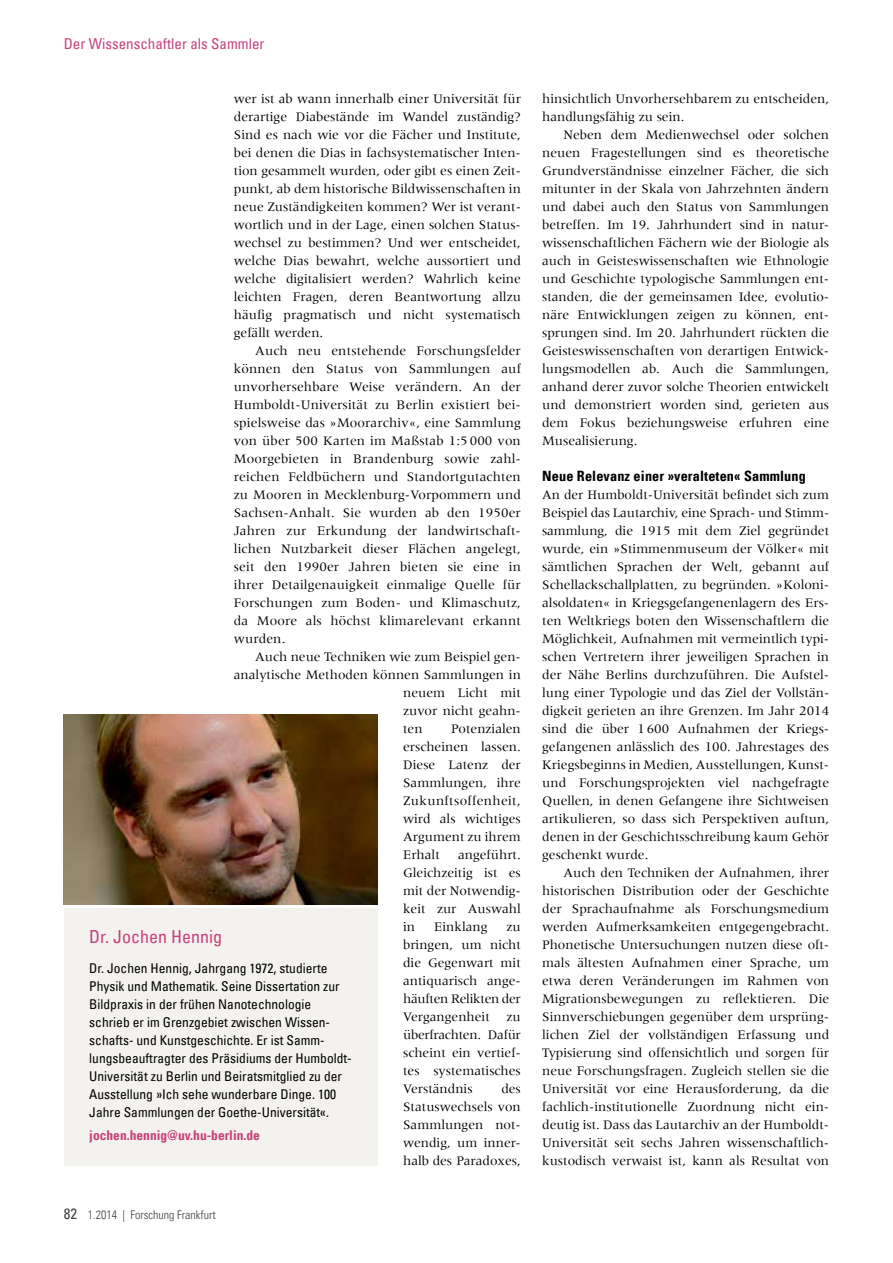
<style>
.page{position:relative;width:893px;height:1263px;background:#fff}
.page>*{position:absolute;margin:0;border:0;box-sizing:border-box;transform-origin:0 0}
.t1{font:condensed 18px "Univers Com 57";color:#c6417d}
.t2{font:condensed 15px "Univers Com 57";color:#c6417d}
.t3{font:14.25px "Univers Com 67 Bold Cond";letter-spacing:.01em;color:#000}
.t4{font:13.5px/18px "Meridien";color:#000;text-align:justify}
.t5{font:condensed 13.5px/18px "Univers Com 57";color:#000}
.t6{font:13.5px "Univers Com 67 Bold Cond";color:#c6417d}
.t7{font:12px "Univers Com 47 Light Cond";color:#414042}
.s1{font-family:"Univers Com 57";font-stretch:condensed;font-size:15px}
</style>
<div class="page">
<div style="left:64px;top:908px;width:314px;height:257px;background:#f4f2ef"></div>
<img style="left:64px;top:714px;width:314px;height:190px">
<p class="t2" style="left:64px;top:34px;width:202px">Der Wissenschaftler als Sammler</p>
<p class="t4" style="left:234px;top:90px;width:289px">wer ist ab wann innerhalb einer Universität für derartige Diabestände im Wandel zuständig?<br>Sind es nach wie vor die Fächer und Institute, bei denen die Dias in fachsystematischer Inten&shy;tion gesammelt wurden, oder gibt es einen Zeit&shy;punkt, ab dem historische Bildwissenschaften in neue Zuständigkeiten kommen? Wer ist verant&shy;wortlich und in der Lage, einen solchen Status&shy;wechsel zu bestimmen? Und wer entscheidet, welche Dias bewahrt, welche aussortiert und welche digitalisiert werden? Wahrlich keine leichten Fragen, deren Beantwortung allzu -häufig pragmatisch und nicht systematisch gefällt werden.</p>
<p class="t4" style="left:234px;top:342px;width:289px;text-align:left;text-indent:21px">Auch neu entstehende Forschungsfelder können den Status von Sammlungen auf unvorhersehbare Weise verändern. An der Humboldt-Universität zu Berlin existiert bei&shy;spielsweise das »Moorarchiv«, eine Sammlung von über 500 Karten im Maßstab 1:5 000 von Moorgebieten in Brandenburg sowie zahl&shy;reichen Feldbüchern und Standortgutachten zu Mooren in Mecklenburg-Vorpommern und Sachsen-Anhalt. Sie wurden ab den 1950er Jahren zur Erkundung der landwirtschaft&shy;lichen Nutzbarkeit dieser Flächen angelegt, seit den 1990er Jahren bieten sie eine in ihrer Detailgenauigkeit einmalige Quelle für Forschungen zum Boden- und Klimaschutz, da Moore als höchst klimarelevant erkannt wurden.</p>
<p class="t4" style="left:255px;top:648px;width:267px">Auch neue Techniken wie zum Beispiel gen-</p>
<p class="t4" style="left:234px;top:666px;width:289px">analytische Methoden können Sammlungen in</p>
<p class="t4" style="left:403px;top:684px;width:119px">neuem Licht mit</p>
<p class="t4" style="left:403px;top:701px;width:119px">zuvor nicht geahn-</p>
<p class="t4" style="left:403px;top:719px;width:21px">ten</p>
<p class="t4" style="left:403px;top:719px;width:119px;text-indent:48px">Potenzialen erscheinen lassen.<br>Diese Latenz der Sammlungen, ihre Zukunftsoffenheit, wird als wichtiges Argument zu ihrem Erhalt</p>
<p class="t4" style="left:403px;top:845px;width:119px;text-indent:55px">angeführt.<br>Gleichzeitig ist es mit der Notwendig&shy;keit zur Auswahl in</p>
<p class="t4" style="left:434px;top:917px;width:55px">Einklang</p>
<p class="t4" style="left:403px;top:917px;width:119px;text-indent:104px">zu bringen, um nicht die Gegenwart mit antiquarisch ange&shy;häuften Relikten der Vergangenheit zu überfrachten. Dafür scheint ein vertief&shy;tes systematisches Verständnis</p>
<h1 class="t1" style="left:89px;top:925px;width:134px">Dr. Jochen Hennig</h1>
<p class="t5" style="left:89px;top:959px;width:264px">Dr. Jochen Hennig, Jahrgang 1972, studierte Physik und Mathematik. Seine Dissertation zur Bildpraxis in der frühen Nanotechnologie schrieb er im Grenzgebiet zwischen Wissen&shy;schafts- und Kunstgeschichte. Er ist Samm&shy;lungsbeauftragter des Präsidiums der Humboldt-Universität zu Berlin und Beiratsmitglied zu der Ausstellung »Ich sehe wunderbare Dinge. 100<br>Jahre Sammlungen der Goethe-Universität«.</p>
<p class="t6" style="left:89px;top:1126px;width:172px">jochen.hennig@uv.hu-berlin.de</p>
<p class="t4" style="left:403px;top:1079px;width:119px;text-indent:98px">des Statuswechsels von Sammlungen not&shy;wendig, um inner&shy;halb des Paradoxes,</p>
<p class="t7" style="left:64px;top:1208px;width:153px"><span class="s1">82</span> 1.2014 | Forschung Frankfurt</p>
<p class="t4" style="left:542px;top:89px;width:288px">hinsichtlich Unvorhersehbarem zu entscheiden, handlungsfähig zu sein.</p>
<p class="t4" style="left:542px;top:125px;width:289px;text-align:left;text-indent:21px">Neben dem Medienwechsel oder solchen neuen Fragestellungen sind es theoretische Grundverständnisse einzelner Fächer, die sich mitunter in der Skala von Jahrzehnten ändern und dabei auch den Status von Sammlungen betreffen. Im 19. Jahrhundert sind in natur&shy;wissenschaftlichen Fächern wie der Biologie als auch in Geisteswissenschaften wie Ethnologie und Geschichte typologische Sammlungen ent&shy;standen, die der gemeinsamen Idee, evolutio&shy;näre Entwicklungen zeigen zu können, ent&shy;sprungen sind. Im 20. Jahrhundert rückten die Geisteswissenschaften von derartigen Entwick&shy;lungsmodellen ab. Auch die Sammlungen, anhand derer zuvor solche Theorien entwickelt und demonstriert worden sind, gerieten aus dem Fokus beziehungsweise erfuhren eine Musealisierung.</p>
<p class="t3" style="left:542px;top:467px;width:265px">Neue Relevanz einer »veralteten« Sammlung</p>
<p class="t4" style="left:542px;top:486px;width:289px;text-align:left">An der Humboldt-Universität befindet sich zum Beispiel das Lautarchiv, eine Sprach- und Stimm&shy;sammlung, die 1915 mit dem Ziel gegründet wurde, ein »Stimmenmuseum der Völker« mit sämtlichen Sprachen der Welt, gebannt auf Schellackschallplatten, zu begründen. »Koloni&shy;alsoldaten« in Kriegsgefangenenlagern des Ers&shy;ten Weltkriegs boten den Wissenschaftlern die Möglichkeit, Aufnahmen mit vermeintlich typi&shy;schen Vertretern ihrer jeweiligen Sprachen in der Nähe Berlins durchzuführen. Die Aufstel&shy;lung einer Typologie und das Ziel der Vollstän&shy;digkeit gerieten an ihre Grenzen. Im Jahr 2014 sind die über 1600 Aufnahmen der Kriegs&shy;gefangenen anlässlich des 100. Jahrestages des Kriegsbeginns in Medien, Ausstellungen, Kunst&shy;und Forschungsprojekten viel nachgefragte Quellen, in denen Gefangene ihre Sichtweisen artikulieren, so dass sich Perspektiven auftun, denen in der Geschichtsschreibung kaum Gehör geschenkt wurde.</p>
<p class="t4" style="left:542px;top:864px;width:289px;text-indent:21px">Auch den Techniken der Aufnahmen, ihrer historischen Distribution oder der Geschichte der Sprachaufnahme als Forschungsmedium werden Aufmerksamkeiten entgegengebracht.<br>Phonetische Untersuchungen nutzen diese oft&shy;mals ältesten Aufnahmen einer Sprache, um etwa deren Veränderungen im Rahmen von Migrationsbewegungen zu reflektieren. Die Sinnverschiebungen gegenüber dem ursprüng&shy;lichen Ziel der vollständigen Erfassung und Typisierung sind offensichtlich und sorgen für neue Forschungsfragen. Zugleich stellen sie die Universität vor eine Herausforderung, da die fachlich-institutionelle Zuordnung nicht ein&shy;deutig ist. Dass das Lautarchiv an der Humboldt-Universität seit sechs Jahren wissenschaftlich&shy;kustodisch verwaist ist, kann als Resultat von</p>
</div>
